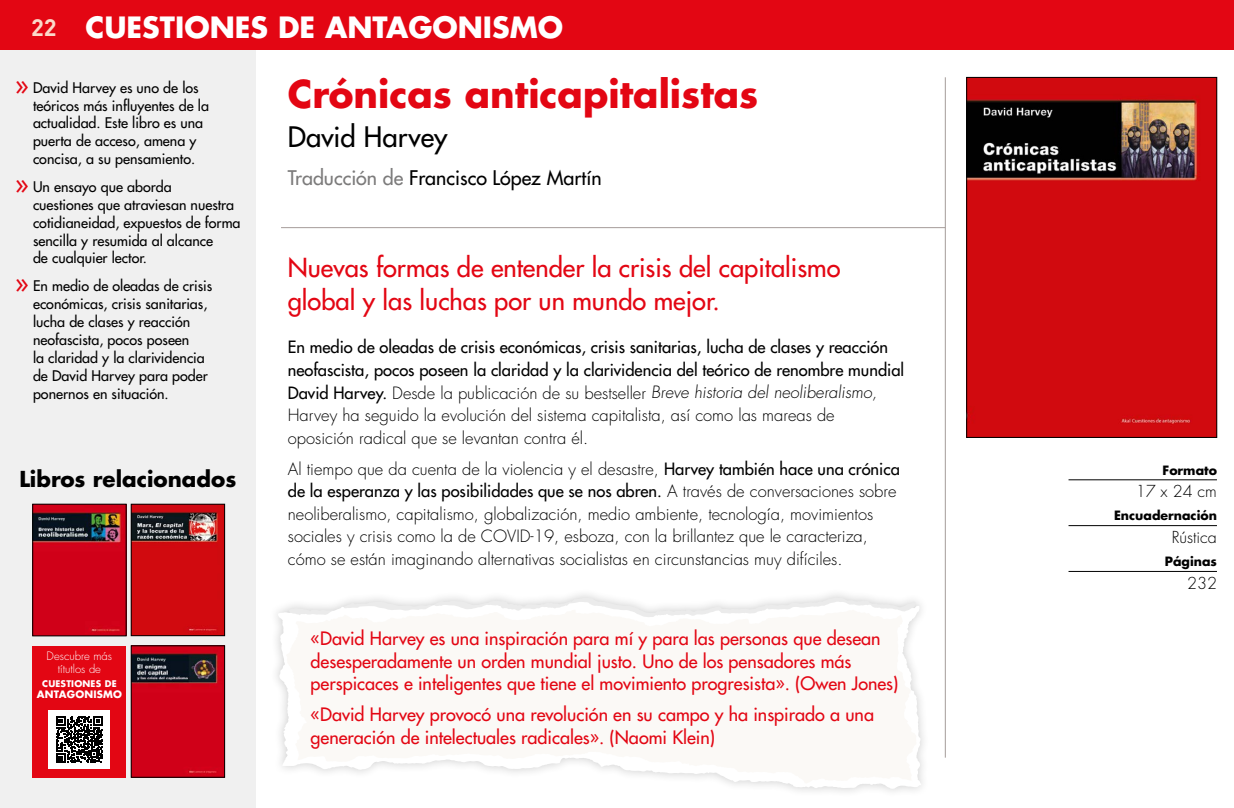
<style>
.page{position:relative;width:1234px;height:808px;background:#fff}
.page>*{position:absolute;margin:0;border:0;box-sizing:border-box;transform-origin:0 0}
.t1{font:700 37.35px "Futura Std";color:#e30613}
.t2{font:700 28.5px "Futura Std";color:#fff}
.t3{font:500 27.45px "Futura Std";color:#000}
.t4{font:500 25.5px/33px "Futura Std";color:#e30613}
.t5{font:700 21.45px "Futura Std";color:#000}
.t6{font:500 19.65px "Futura Std";color:#000}
.t7{font:500 18px/22.5px "Futura Std";color:#e30613}
.t8{font:300 16.5px/22.5px "Futura Std";color:#000}
.t9{font:300 16.05px "Futura Std";color:#000}
.t10{font:500 14.25px/17.9px "Futura Std";color:#000}
.t11{font:700 12.45px "Futura Std";color:#000}
.t12{font:300 11.25px/12.8px "Futura Std";color:#fff;text-align:center}
.t13{font:700 10.05px "Futura Std";letter-spacing:.02em;color:#fff}
.t14{font:700 9px "Futura Std";letter-spacing:.02em;color:#fff}
.s1{font-family:"DIN Pro";font-size:23.55px;color:#fbd9ca}
.s2{font-size:26.7px;color:#e30613}
.s3{color:#7c7b7b}
.s4{font-weight:500}
</style>
<div class="page">
<svg style="left:349px;top:597px;width:566px;height:4px"></svg>
<svg style="left:277px;top:601px;width:644px;height:188px"></svg>
<svg style="left:284px;top:609px;width:633px;height:175px;fill:#fbf9f6"></svg>
<hr style="left:1068px;top:479px;width:148px;height:1px;background:#000">
<hr style="left:1068px;top:525px;width:148px;height:1px;background:#000">
<hr style="left:1068px;top:571px;width:148px;height:1px;background:#000">
<img style="left:968px;top:79px;width:246px;height:357px">
<div style="left:966px;top:77px;width:250px;height:361px;border:1px solid #000"></div>
<div style="left:0;top:49px;width:256px;height:759px;background:#f0f0f0"></div>
<hr style="left:281px;top:227px;width:664px;height:1px;background:#a59c99">
<hr style="left:944px;top:77px;width:1px;height:681px;background:#a59c99">
<div style="left:0;top:0;width:1233px;height:49px;background:#e30613"></div>
<img style="left:34px;top:506px;width:90px;height:128px">
<div style="left:32px;top:504px;width:94px;height:132px;border:1px solid #000"></div>
<img style="left:133px;top:506px;width:90px;height:128px">
<div style="left:131px;top:504px;width:94px;height:132px;border:1px solid #000"></div>
<img style="left:133px;top:648px;width:90px;height:127px">
<div style="left:131px;top:646px;width:94px;height:131px;border:1px solid #000"></div>
<div style="left:33px;top:645px;width:93px;height:132px;background:#e30613"></div>
<div style="left:49px;top:710px;width:61px;height:59px;background:#fff"></div>
<svg style="left:56px;top:716px;width:47px;height:47px"></svg>
<h2 class="t2" style="left:31px;top:9px;width:533px"><span class="s1">22</span> CUESTIONES DE ANTAGONISMO</h2>
<p class="t10" style="left:33px;top:79px;width:177px;text-indent:-18px"><span class="s2">»</span> David Harvey es uno de los teóricos más influyentes de la actualidad. Este libro es una puerta de acceso, amena y concisa, a su pensamiento.</p>
<p class="t10" style="left:33px;top:178px;width:209px;text-indent:-18px"><span class="s2">»</span> Un ensayo que aborda<br>cuestiones que atraviesan nuestra cotidianeidad, expuestos de forma sencilla y resumida al alcance<br>de cualquier lector.</p>
<p class="t10" style="left:33px;top:277px;width:181px;text-indent:-18px"><span class="s2">»</span> En medio de oleadas de crisis económicas, crisis sanitarias, lucha de clases y reacción neofascista, pocos poseen<br>la claridad y la clarividencia de David Harvey para poder ponernos en situación.</p>
<h3 class="t5" style="left:19px;top:465px;width:218px">Libros relacionados</h3>
<p class="t12" style="left:47px;top:650px;width:67px">Descubre más títutlos de</p>
<p class="t14" style="left:42px;top:677px;width:76px">CUESTIONES DE</p>
<p class="t13" style="left:37px;top:688px;width:87px">ANTAGONISMO</p>
<h1 class="t1" style="left:288px;top:69px;width:472px">Crónicas anticapitalistas</h1>
<h3 class="t3" style="left:288px;top:119px;width:161px">David Harvey</h3>
<p class="t6" style="left:288px;top:166px;width:315px"><span class="s3">Traducción de</span> Francisco López Martín</p>
<h3 class="t4" style="left:288px;top:251px;width:554px">Nuevas formas de entender la crisis del capitalismo global y las luchas por un mundo mejor.</h3>
<p class="t8" style="left:288px;top:337px;width:617px"><span class="s4">En medio de oleadas de crisis económicas, crisis sanitarias, lucha de clases y reacción neofascista, pocos poseen la claridad y la clarividencia del teórico de renombre mundial David Harvey.</span> Desde la publicación de su bestseller Breve historia del neoliberalismo, Harvey ha seguido la evolución del sistema capitalista, así como las mareas de oposición radical que se levantan contra él.</p>
<p class="t8" style="left:288px;top:458px;width:613px">Al tiempo que da cuenta de la violencia y el desastre, <span class="s4">Harvey también hace una crónica de la esperanza y las posibilidades que se nos abren.</span> A través de conversaciones sobre neoliberalismo, capitalismo, globalización, medio ambiente, tecnología, movimientos sociales y crisis como la de COVID-19, esboza, con la brillantez que le caracteriza, cómo se están imaginando alternativas socialistas en circunstancias muy difíciles.</p>
<p class="t7" style="left:310px;top:627px;width:589px">«David Harvey es una inspiración para mí y para las personas que desean desesperadamente un orden mundial justo. Uno de los pensadores más perspicaces e inteligentes que tiene el movimiento progresista». (Owen Jones)</p>
<p class="t7" style="left:310px;top:703px;width:564px">«David Harvey provocó una revolución en su campo y ha inspirado a una generación de intelectuales radicales». (Naomi Klein)</p>
<p class="t11" style="left:1162px;top:462px;width:56px">Formato</p>
<p class="t9" style="left:1135px;top:482px;width:83px">17 x 24 cm</p>
<p class="t11" style="left:1113px;top:507px;width:104px">Encuadernación</p>
<p class="t9" style="left:1171px;top:528px;width:47px">Rústica</p>
<p class="t11" style="left:1164px;top:553px;width:54px">Páginas</p>
<p class="t9" style="left:1186px;top:573px;width:31px">232</p>
</div>
